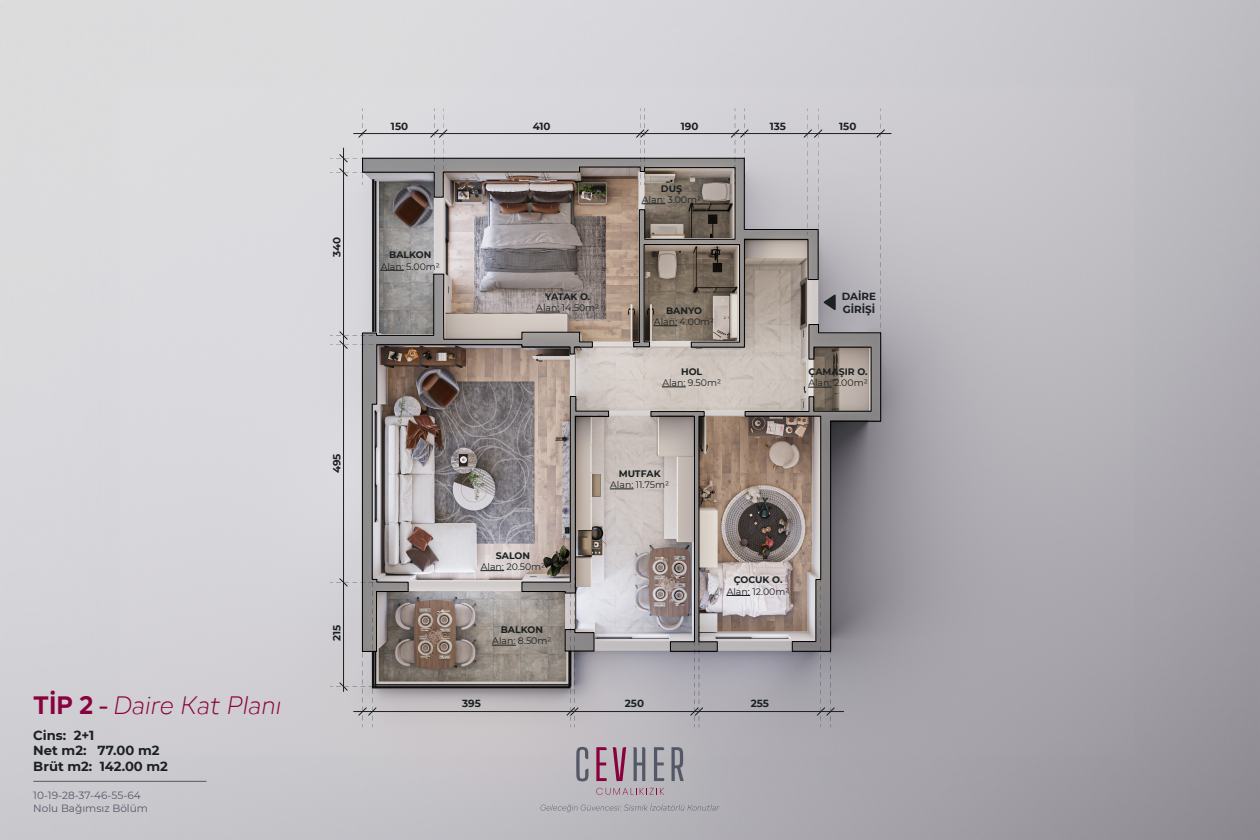
<style>
.page{position:relative;width:1260px;height:840px;background:#fff}
.page>*{position:absolute;margin:0;border:0;box-sizing:border-box;transform-origin:0 0}
.t1{font:26.25px "Adelphi PEVF All";color:#89023e}
.t2{font:700 13.12px/15.8px "Montserrat";color:#1b2021}
.t3{font:10.5px/12.6px "Montserrat";color:#525866}
.t4{font:700 10.33px/12.4px "Montserrat";color:#1b2021}
.t5{font:9.36px "Montserrat";color:#1b2021}
.t6{font:700 9.36px "Montserrat";color:#1b2021}
</style>
<div class="page">
<img style="left:0;top:0;width:1260px;height:840px">
<svg style="left:576px;top:747px;width:12px;height:34px"></svg>
<svg style="left:596px;top:747px;width:11px;height:34px"></svg>
<svg style="left:613px;top:747px;width:13px;height:34px"></svg>
<svg style="left:634px;top:747px;width:11px;height:34px"></svg>
<svg style="left:654px;top:747px;width:10px;height:34px"></svg>
<svg style="left:671px;top:747px;width:13px;height:34px"></svg>
<svg style="left:596px;top:788px;width:68px;height:7px"></svg>
<svg style="left:541px;top:803px;width:178px;height:9px;background:#acacb2"></svg>
<hr style="left:343px;top:148px;width:1px;height:544px;background:#1b2021">
<hr style="left:354px;top:133px;width:537px;height:1px;background:#1b2021">
<hr style="left:354px;top:711px;width:490px;height:1px;background:#1b2021">
<svg style="left:817px;top:652px;width:18px;height:75px"></svg>
<svg style="left:430px;top:109px;width:17px;height:48px"></svg>
<svg style="left:636px;top:109px;width:13px;height:48px"></svg>
<svg style="left:731px;top:109px;width:18px;height:48px"></svg>
<svg style="left:804px;top:109px;width:18px;height:126px"></svg>
<svg style="left:876px;top:109px;width:9px;height:225px;background:#bfbdc2"></svg>
<svg style="left:362px;top:157px;width:457px;height:191px;background:#918883"></svg>
<svg style="left:744px;top:324px;width:138px;height:328px;background:#928987"></svg>
<svg style="left:650px;top:411px;width:68px;height:316px;background:#a69e9d"></svg>
<svg style="left:362px;top:273px;width:231px;height:379px;background:#988f8d"></svg>
<svg style="left:824px;top:294px;width:12px;height:16px"></svg>
<svg style="left:481px;top:570px;width:23px;height:1px"></svg>
<svg style="left:492px;top:645px;width:23px;height:1px"></svg>
<svg style="left:381px;top:270px;width:23px;height:1px"></svg>
<svg style="left:662px;top:387px;width:24px;height:1px"></svg>
<svg style="left:521px;top:396px;width:112px;height:331px;background:#ada6a4"></svg>
<svg style="left:727px;top:595px;width:23px;height:1px"></svg>
<svg style="left:536px;top:312px;width:23px;height:1px"></svg>
<svg style="left:642px;top:204px;width:23px;height:1px"></svg>
<svg style="left:654px;top:326px;width:23px;height:1px"></svg>
<svg style="left:808px;top:387px;width:24px;height:1px"></svg>
<svg style="left:330px;top:576px;width:49px;height:151px;background:#b6b4b7"></svg>
<svg style="left:330px;top:331px;width:49px;height:18px"></svg>
<svg style="left:330px;top:109px;width:49px;height:76px;background:#cccccf"></svg>
<hr style="left:33px;top:781px;width:174px;height:1px;background:#525866">
<h1 class="t1" style="left:33px;top:687px;width:250px">TİP 2 - Daire Kat Planı</h1>
<h2 class="t2" style="left:33px;top:726px;width:136px">Cins: 2+1<br>Net m2: 77.00 m2<br>Brüt m2: 142.00 m2</h2>
<p class="t3" style="left:33px;top:789px;width:116px">10-19-28-37-46-55-64<br>Nolu Bağımsız Bölüm</p>
<p class="t4" style="left:330px;top:257px;width:22px;rotate:-90deg">340</p>
<p class="t4" style="left:330px;top:473px;width:21px;rotate:-90deg">495</p>
<p class="t4" style="left:330px;top:641px;width:18px;rotate:-90deg">215</p>
<p class="t4" style="left:391px;top:120px;width:19px">150</p>
<p class="t4" style="left:533px;top:120px;width:19px">410</p>
<p class="t4" style="left:681px;top:120px;width:19px">190</p>
<p class="t4" style="left:770px;top:120px;width:18px">135</p>
<p class="t4" style="left:839px;top:120px;width:19px">150</p>
<p class="t6" style="left:389px;top:248px;width:44px">BALKON</p>
<p class="t5" style="left:381px;top:260px;width:61px">Alan: 5.00m2</p>
<p class="t6" style="left:545px;top:290px;width:47px">YATAK O.</p>
<p class="t5" style="left:536px;top:302px;width:64px">Alan: 14.50m2</p>
<p class="t6" style="left:661px;top:182px;width:23px">DUŞ</p>
<p class="t5" style="left:642px;top:193px;width:61px">Alan: 3.00m2</p>
<p class="t6" style="left:666px;top:304px;width:37px">BANYO</p>
<p class="t5" style="left:654px;top:315px;width:62px">Alan: 4.00m2</p>
<p class="t6" style="left:681px;top:365px;width:23px">HOL</p>
<p class="t5" style="left:662px;top:376px;width:60px">Alan: 9.50m2</p>
<p class="t4" style="left:842px;top:290px;width:36px">DAİRE<br>GİRİŞİ</p>
<p class="t6" style="left:809px;top:365px;width:60px">ÇAMAŞIR O.</p>
<p class="t5" style="left:808px;top:377px;width:61px">Alan: 2.00m2</p>
<p class="t6" style="left:496px;top:549px;width:36px">SALON</p>
<p class="t5" style="left:481px;top:560px;width:66px">Alan: 20.50m2</p>
<p class="t6" style="left:501px;top:623px;width:44px">BALKON</p>
<p class="t5" style="left:492px;top:635px;width:61px">Alan: 8.50m2</p>
<p class="t6" style="left:619px;top:467px;width:43px">MUTFAK</p>
<p class="t5" style="left:610px;top:478px;width:60px">Alan: 11.75m2</p>
<p class="t6" style="left:734px;top:573px;width:50px">ÇOCUK O.</p>
<p class="t5" style="left:727px;top:585px;width:64px">Alan: 12.00m2</p>
<p class="t4" style="left:462px;top:697px;width:20px">395</p>
<p class="t4" style="left:625px;top:697px;width:21px">250</p>
<p class="t4" style="left:751px;top:697px;width:20px">255</p>
</div>
